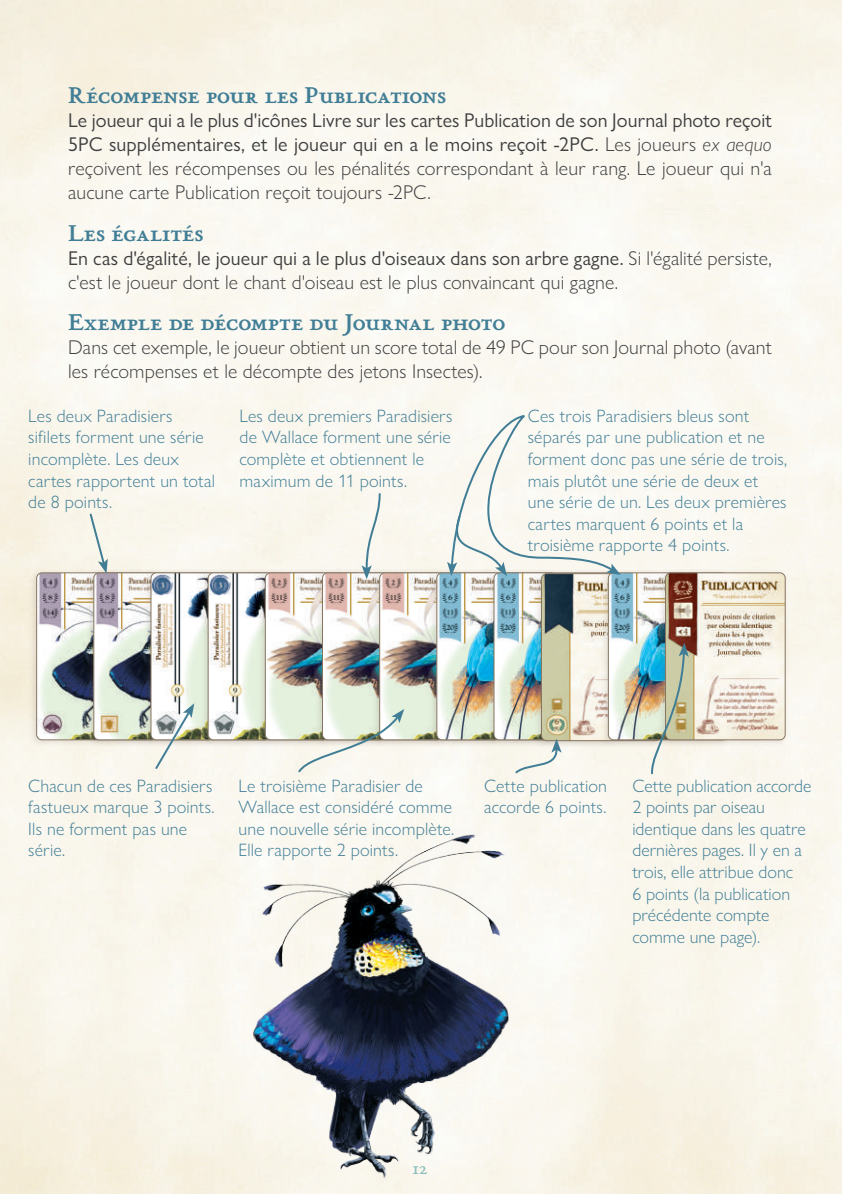
<style>
.page{position:relative;width:842px;height:1194px;background:#fff}
.page>*{position:absolute;margin:0;border:0;box-sizing:border-box;transform-origin:0 0}
.t1{font:700 24px "P22 Stickley Pro Text";letter-spacing:-.005em;color:#417e96}
.t2{font:20px/24px "Gill Sans Nova";letter-spacing:.005em;color:#3e3e3f;text-align:justify}
.t3{font:300 20px/24px "Gill Sans Nova";letter-spacing:.005em;color:#3e3e3f}
.t4{font:20px "P22 Stickley Pro Text";color:#8abfbe}
.t5{font:300 18px/21.6px "Gill Sans Nova";letter-spacing:.01em;color:#417e96}
.s1{font-weight:300}
.s2{font-weight:300;font-style:italic}
.s3{font-weight:400}
</style>
<div class="page">
<div style="left:28px;top:568px;width:132px;height:180px;background:#857562;opacity:.21"></div>
<img style="left:37px;top:573px;width:48px;height:167px">
<div style="left:37px;top:573px;width:119px;height:167px;border:1px solid #857562;border-radius:5px"></div>
<div style="left:85px;top:568px;width:132px;height:180px;background:#857562;opacity:.21"></div>
<img style="left:94px;top:574px;width:48px;height:166px">
<div style="left:94px;top:573px;width:119px;height:167px;border:1px solid #857562;border-radius:5px"></div>
<div style="left:142px;top:568px;width:132px;height:180px;background:#857562;opacity:.21"></div>
<img style="left:151px;top:573px;width:49px;height:167px">
<div style="left:151px;top:573px;width:119px;height:167px;border:1px solid #857562;border-radius:5px"></div>
<div style="left:200px;top:568px;width:131px;height:180px;background:#857562;opacity:.21"></div>
<img style="left:208px;top:573px;width:49px;height:167px">
<div style="left:208px;top:573px;width:120px;height:167px;border:1px solid #857562;border-radius:5px"></div>
<div style="left:257px;top:568px;width:131px;height:180px;background:#857562;opacity:.21"></div>
<img style="left:265px;top:573px;width:49px;height:167px">
<div style="left:265px;top:573px;width:120px;height:167px;border:1px solid #857562;border-radius:5px"></div>
<div style="left:314px;top:568px;width:132px;height:180px;background:#857562;opacity:.21"></div>
<img style="left:322px;top:573px;width:49px;height:136px">
<div style="left:371px;top:568px;width:132px;height:180px;background:#857562;opacity:.21"></div>
<img style="left:381px;top:573px;width:47px;height:165px">
<div style="left:379px;top:573px;width:120px;height:167px;border:1px solid #857562;border-radius:5px"></div>
<div style="left:428px;top:568px;width:132px;height:180px;background:#857562;opacity:.21"></div>
<img style="left:436px;top:573px;width:49px;height:167px">
<div style="left:436px;top:573px;width:120px;height:167px;border:1px solid #857562;border-radius:5px"></div>
<div style="left:485px;top:568px;width:132px;height:180px;background:#857562;opacity:.21"></div>
<img style="left:493px;top:576px;width:40px;height:164px">
<div style="left:533px;top:569px;width:131px;height:180px;background:#857562;opacity:.21"></div>
<img style="left:541px;top:576px;width:58px;height:163px">
<div style="left:599px;top:568px;width:132px;height:180px;background:#857562;opacity:.21"></div>
<img style="left:608px;top:575px;width:48px;height:165px">
<div style="left:608px;top:573px;width:119px;height:167px;border:1px solid #857562;border-radius:5px"></div>
<div style="left:656px;top:568px;width:132px;height:180px;background:#857562;opacity:.21"></div>
<img style="left:665px;top:573px;width:119px;height:167px">
<div style="left:665px;top:573px;width:119px;height:167px;border:1px solid #857562;border-radius:5px"></div>
<svg style="left:153px;top:703px;width:41px;height:68px"></svg>
<svg style="left:88px;top:512px;width:20px;height:62px"></svg>
<svg style="left:296px;top:709px;width:108px;height:65px"></svg>
<svg style="left:361px;top:492px;width:20px;height:87px"></svg>
<svg style="left:443px;top:413px;width:177px;height:163px"></svg>
<svg style="left:513px;top:739px;width:48px;height:36px"></svg>
<img style="left:649px;top:643px;width:39px;height:132px">
<img style="left:253px;top:826px;width:260px;height:363px">
<svg style="left:838px;top:1190px;width:4px;height:4px"></svg>
<h1 class="t1" style="left:68px;top:81px;width:379px">Récompense pour les Publications</h1>
<p class="t2" style="left:68px;top:108px;width:705px">Le joueur qui a le plus d'icônes Livre sur les cartes Publication de son Journal photo reçoit 5PC supplémentaires, et le joueur qui en a le moins reçoit -2PC. <span class="s1">Les joueurs</span> <span class="s2">ex aequo </span><span class="s1">reçoivent les récompenses ou les pénalités correspondant à leur rang. Le joueur qui n'a aucune carte Publication reçoit toujours -2PC.</span></p>
<h1 class="t1" style="left:68px;top:219px;width:137px">Les égalités</h1>
<p class="t3" style="left:68px;top:246px;width:704px"><span class="s3">En cas d'égalité, le joueur qui a le plus d'oiseaux dans son arbre gagne.</span> Si l'égalité persiste, c'est le joueur dont le chant d'oiseau est le plus convaincant qui gagne.</p>
<h1 class="t1" style="left:68px;top:308px;width:438px">Exemple de décompte du Journal photo</h1>
<p class="t3" style="left:68px;top:335px;width:704px">Dans cet exemple, le joueur obtient un score total de 49 PC pour son Journal photo (avant les récompenses et le décompte des jetons Insectes).</p>
<p class="t5" style="left:28px;top:405px;width:188px">Les deux Paradisiers sifilets forment une série incomplète. Les deux cartes rapportent un total de 8 points.</p>
<p class="t5" style="left:239px;top:405px;width:214px">Les deux premiers Paradisiers de Wallace forment une série complète et obtiennent le maximum de 11 points.</p>
<p class="t5" style="left:527px;top:405px;width:261px">Ces trois Paradisiers bleus sont séparés par une publication et ne forment donc pas une série de trois, mais plutôt une série de deux et une série de un. Les deux premières cartes marquent 6 points et la troisième rapporte 4 points.</p>
<p class="t5" style="left:28px;top:774px;width:188px">Chacun de ces Paradisiers fastueux marque 3 points.<br>Ils ne forment pas une série.</p>
<p class="t5" style="left:238px;top:774px;width:217px">Le troisième Paradisier de<br>Wallace est considéré comme une nouvelle série incomplète.<br>Elle rapporte 2 points.</p>
<p class="t5" style="left:484px;top:774px;width:124px">Cette publication accorde 6 points.</p>
<p class="t5" style="left:632px;top:774px;width:180px">Cette publication accorde<br>2 points par oiseau identique dans les quatre dernières pages. Il y en a trois, elle attribue donc<br>6 points (la publication précédente compte comme une page).</p>
<p class="t4" style="left:412px;top:1156px;width:17px">12</p>
</div>
